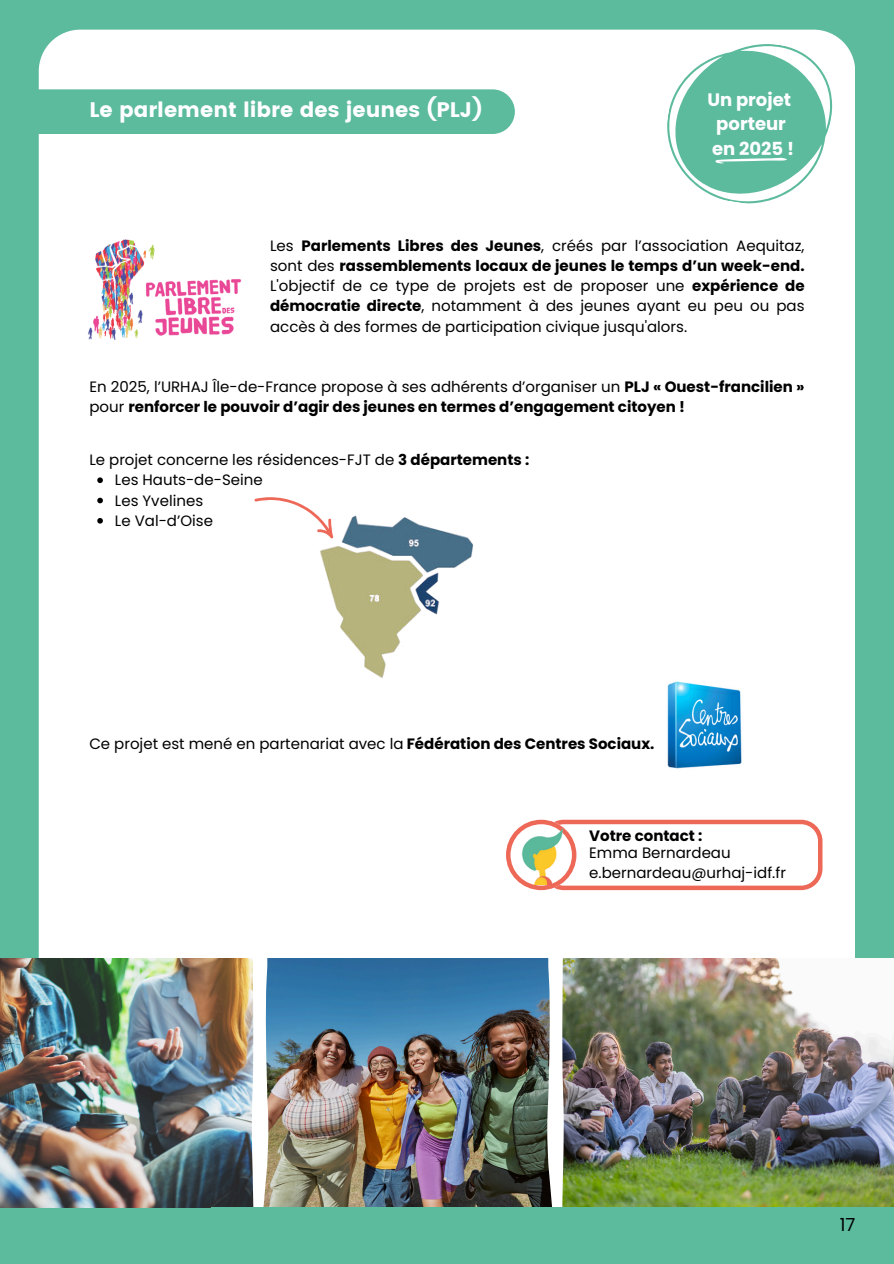
<style>
.page{position:relative;width:894px;height:1264px;background:#fff}
.page>*{position:absolute;margin:0;border:0;box-sizing:border-box;transform-origin:0 0}
.t1{font:21px "Poppins";color:#fff}
.t2{font:700 18px/24.8px "Poppins";color:#fff}
.t3{font:18px "Poppins";color:#000}
.t4{font:15px/20.2px "Poppins";color:#000;text-align:justify}
.t5{font:700 15px/20.2px "Poppins";color:#000}
.s1{font-weight:700}
.s2{font-weight:400}
</style>
<div class="page">
<div style="left:0;top:0;width:893px;height:1263px;background:#5cba9d"></div>
<div style="left:39px;top:30px;width:816px;height:928px;background:#fff"></div>
<svg style="left:38px;top:89px;width:476px;height:45px"></svg>
<svg style="left:506px;top:819px;width:316px;height:71px;background:#fbe4e1"></svg>
<img style="left:517px;top:828px;width:87px;height:56px">
<img style="left:0;top:958px;width:520px;height:249px">
<img style="left:520px;top:958px;width:373px;height:248px">
<svg style="left:656px;top:30px;width:184px;height:184px"></svg>
<img style="left:76px;top:237px;width:177px;height:104px">
<img style="left:300px;top:466px;width:188px;height:220px">
<img style="left:664px;top:678px;width:80px;height:93px">
<img style="left:545px;top:952px;width:19px;height:254px">
<svg style="left:251px;top:952px;width:19px;height:254px;background:#dde2e3"></svg>
<div style="left:211px;top:1206px;width:386px;height:37px;background:#5cba9d"></div>
<svg style="left:254px;top:497px;width:79px;height:41px;background:#fdefed"></svg>
<svg style="left:97px;top:477px;width:6px;height:6px"></svg>
<svg style="left:97px;top:497px;width:6px;height:6px"></svg>
<svg style="left:97px;top:518px;width:6px;height:5px"></svg>
<p class="t1" style="left:89px;top:98px;width:394px">Le parlement libre des jeunes (PLJ)</p>
<p class="t2" style="left:707px;top:87px;width:88px">Un projet porteur en 2025 !</p>
<p class="t4" style="left:270px;top:235px;width:536px">Les <span class="s1">Parlements Libres des Jeunes</span>, créés par l’association Aequitaz, sont des <span class="s1">rassemblements locaux de jeunes le temps d’un week-end.<br></span>L'objectif de ce type de projets est de proposer une <span class="s1">expérience de démocratie directe</span>, notamment à des jeunes ayant eu peu ou pas accès à des formes de participation civique jusqu'alors.</p>
<p class="t5" style="left:89px;top:376px;width:716px"><span class="s2">En 2025, l’URHAJ Île-de-France propose à ses adhérents d’organiser un</span> PLJ « Ouest-francilien » <span class="s2">pour</span> renforcer le pouvoir d’agir des jeunes en termes d’engagement citoyen !</p>
<p class="t4" style="left:89px;top:449px;width:441px">Le projet concerne les résidences-FJT de <span class="s1">3 départements :</span></p>
<p class="t4" style="left:115px;top:470px;width:149px">Les Hauts-de-Seine</p>
<p class="t4" style="left:115px;top:490px;width:90px">Les Yvelines</p>
<p class="t4" style="left:115px;top:510px;width:100px">Le Val-d’Oise</p>
<p class="t4" style="left:89px;top:733px;width:566px">Ce projet est mené en partenariat avec la <span class="s1">Fédération des Centres Sociaux.</span></p>
<p class="t5" style="left:589px;top:825px;width:115px">Votre contact :</p>
<h2 class="t4" style="left:589px;top:842px;width:143px">Emma Bernardeau</h2>
<p class="t4" style="left:589px;top:862px;width:198px">e.bernardeau@urhaj-idf.fr</p>
<p class="t3" style="left:839px;top:1212px;width:17px">17</p>
</div>
